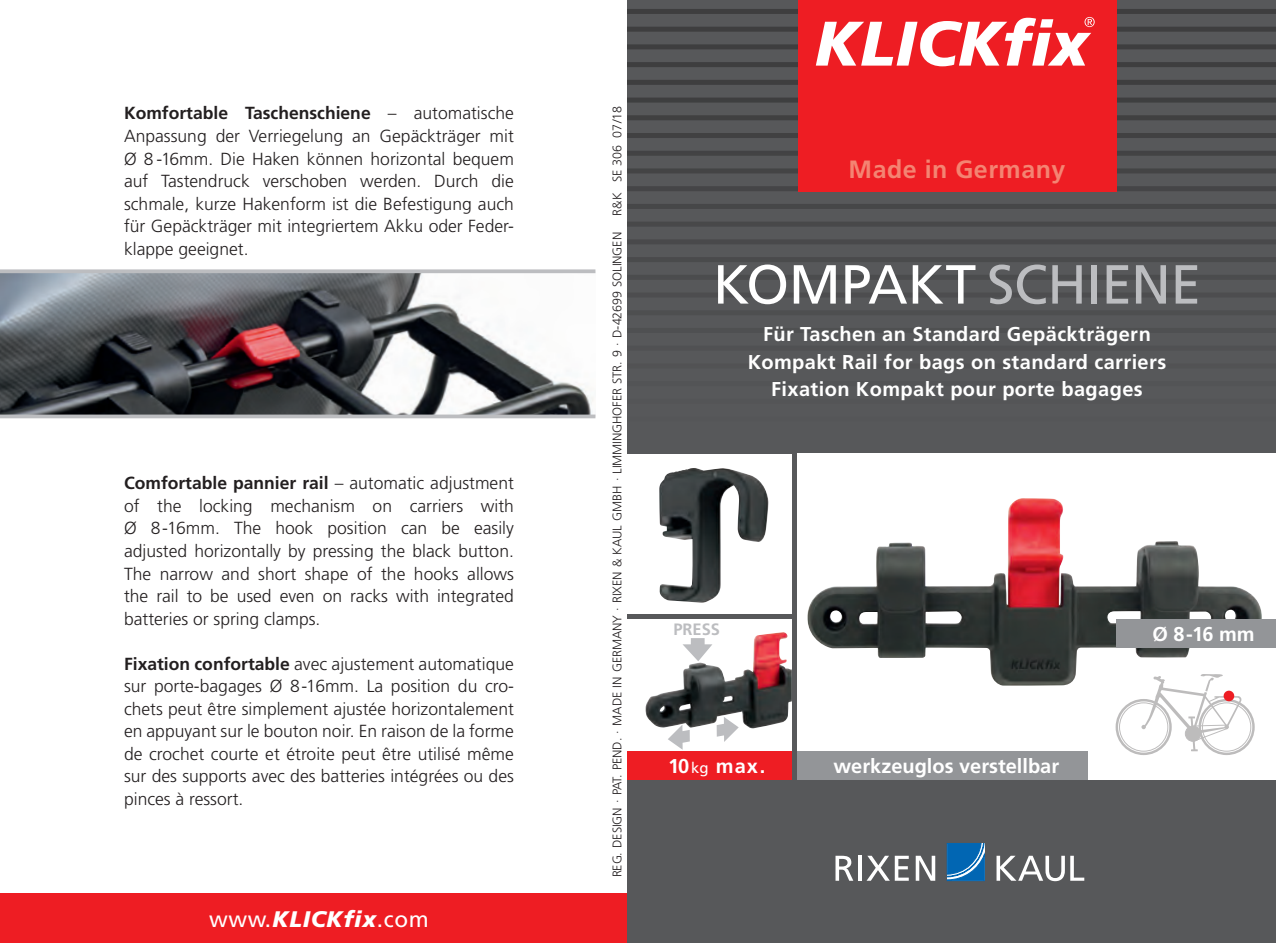
<style>
.page{position:relative;width:1276px;height:943px;background:#fff}
.page>*{position:absolute;margin:0;border:0;box-sizing:border-box;transform-origin:0 0}
.t1{font:55px "Frutiger";letter-spacing:-.01em;color:#fff}
.t2{font:700 25px "Frutiger";letter-spacing:.02em;color:#f48472}
.t3{font:22.5px "Frutiger";letter-spacing:.03em;color:#fff}
.t4{font:700 20px/27.5px "Frutiger";letter-spacing:.02em;color:#fff;text-align:center}
.t5{font:700 20px "Frutiger";color:#fff}
.t6{font:300 17.5px/22.5px "Frutiger";color:#231f20;text-align:justify}
.t7{font:700 16.5px "Frutiger";color:#bcbdc0}
.t8{font:300 12.5px "Frutiger";letter-spacing:-.01em;color:#231f20}
.s1{font-weight:700}
.s2{font-weight:900;font-style:italic}
.s3{color:#bcbdc0}
.s4{font-weight:400;font-size:15px}
</style>
<div class="page">
<div style="left:0;top:893px;width:638px;height:50px;background:#ee1d23"></div>
<svg style="left:0;top:269px;width:596px;height:149px"></svg>
<div style="left:627px;top:0;width:649px;height:943px;background:#57585a"></div>
<hr style="left:627px;top:434px;width:649px;height:1px;background:#3e3e3f">
<div style="left:627px;top:381px;width:649px;height:5px;background:#535456"></div>
<div style="left:627px;top:363px;width:649px;height:5px;background:#525254"></div>
<div style="left:627px;top:346px;width:649px;height:5px;background:#515153"></div>
<div style="left:627px;top:328px;width:649px;height:5px;background:#4f5052"></div>
<div style="left:627px;top:310px;width:649px;height:5px;background:#4e4f50"></div>
<div style="left:627px;top:292px;width:649px;height:5px;background:#4d4d4f"></div>
<div style="left:627px;top:275px;width:649px;height:5px;background:#4b4c4e"></div>
<div style="left:627px;top:257px;width:649px;height:5px;background:#4a4b4c"></div>
<div style="left:627px;top:239px;width:649px;height:5px;background:#49494b"></div>
<div style="left:627px;top:222px;width:649px;height:5px;background:#484849"></div>
<div style="left:627px;top:204px;width:649px;height:5px;background:#464748"></div>
<div style="left:627px;top:186px;width:649px;height:5px;background:#454547"></div>
<div style="left:627px;top:168px;width:649px;height:5px;background:#3e3e3f"></div>
<div style="left:627px;top:151px;width:649px;height:5px;background:#3e3e3f"></div>
<div style="left:627px;top:133px;width:649px;height:5px;background:#3e3e3f"></div>
<div style="left:627px;top:115px;width:649px;height:5px;background:#3e3e3f"></div>
<div style="left:627px;top:98px;width:649px;height:5px;background:#3e3e3f"></div>
<div style="left:627px;top:80px;width:649px;height:5px;background:#3e3e3f"></div>
<div style="left:627px;top:62px;width:649px;height:5px;background:#3e3e3f"></div>
<div style="left:627px;top:44px;width:649px;height:5px;background:#3e3e3f"></div>
<div style="left:627px;top:27px;width:649px;height:5px;background:#3e3e3f"></div>
<div style="left:627px;top:9px;width:649px;height:5px;background:#3e3e3f"></div>
<div style="left:797px;top:0;width:319px;height:191px;background:#ee1d23"></div>
<svg style="left:816px;top:17px;width:278px;height:49px"></svg>
<div style="left:627px;top:619px;width:165px;height:161px;background:#fff"></div>
<img style="left:645px;top:632px;width:147px;height:96px">
<div style="left:627px;top:454px;width:165px;height:159px;background:#fff"></div>
<div style="left:797px;top:454px;width:479px;height:326px;background:#fff"></div>
<div style="left:627px;top:751px;width:165px;height:29px;background:#ee1d23"></div>
<svg style="left:835px;top:855px;width:18px;height:25px"></svg>
<hr style="left:858px;top:855px;width:4px;height:25px;background:#fff">
<svg style="left:867px;top:855px;width:41px;height:25px"></svg>
<svg style="left:915px;top:855px;width:20px;height:25px"></svg>
<svg style="left:996px;top:855px;width:88px;height:26px"></svg>
<svg style="left:947px;top:843px;width:37px;height:38px"></svg>
<img style="left:659px;top:468px;width:109px;height:134px">
<div style="left:797px;top:751px;width:291px;height:29px;background:#939598"></div>
<svg style="left:682px;top:638px;width:30px;height:23px"></svg>
<svg style="left:665px;top:724px;width:28px;height:26px"></svg>
<svg style="left:713px;top:716px;width:28px;height:26px"></svg>
<div style="left:1115px;top:699px;width:56px;height:56px;border:2px solid #231f20;border-radius:50%"></div>
<div style="left:1198px;top:699px;width:56px;height:56px;border:2px solid #231f20;border-radius:50%"></div>
<svg style="left:1141px;top:685px;width:101px;height:66px"></svg>
<div style="left:1223px;top:690px;width:11px;height:11px;background:#ee1d23;border-radius:50%"></div>
<img style="left:807px;top:498px;width:454px;height:187px">
<div style="left:1116px;top:619px;width:160px;height:28px;background:#939598"></div>
<p class="t6" style="left:124px;top:102px;width:391px"><span class="s1">Komfortable Taschenschiene</span> – automatische Anpassung der Verriegelung an Gepäckträger mit Ø 8 -16mm. Die Haken können horizontal bequem auf Tastendruck verschoben werden. Durch die schmale, kurze Hakenform ist die Befestigung auch für Gepäckträger mit integriertem Akku oder Feder&shy;klappe geeignet.</p>
<p class="t6" style="left:124px;top:472px;width:391px"><span class="s1">Comfortable pannier rail</span> – automatic adjustment of the locking mechanism on carriers with Ø 8-16mm. The hook position can be easily adjusted horizontally by pressing the black button.<br>The narrow and short shape of the hooks allows the rail to be used even on racks with integrated batteries or spring clamps.</p>
<p class="t6" style="left:124px;top:652px;width:391px"><span class="s1">Fixation confortable</span> avec ajustement automatique sur porte-bagages Ø 8-16mm. La position du cro&shy;chets peut être simplement ajustée horizontalement en appuyant sur le bouton noir. En raison de la forme de crochet courte et étroite peut être utilisé même sur des supports avec des batteries intégrées ou des pinces à ressort.</p>
<p class="t3" style="left:209px;top:905px;width:221px">WWW.<span class="s2">KLICKfix</span>.COM</p>
<p class="t8" style="left:610px;top:215px;width:111px;rotate:-90deg">R&amp;K SE 306 07/18</p>
<p class="t8" style="left:610px;top:877px;width:644px;rotate:-90deg">REG. DESIGN · PAT. PEND. · Made in Germany · RIXEN &amp; KAUL Gm bH · Limminghofer Str. 9 · D-42699 Solingen</p>
<h2 class="t2" style="left:848px;top:155px;width:218px">Made in Germany</h2>
<h1 class="t1" style="left:713px;top:252px;width:490px">KOMPAKT <span class="s3">SCHIENE</span></h1>
<p class="t4" style="left:748px;top:320px;width:420px">Für Taschen an Standard Gepäckträgern<br>Kompakt Rail for bags on standard carriers<br>Fixation Kompakt pour porte bagages</p>
<p class="t7" style="left:673px;top:619px;width:48px">PRESS</p>
<p class="t4" style="left:1152px;top:620px;width:104px">Ø 8-16 mm</p>
<p class="t4" style="left:668px;top:752px;width:99px">10<span class="s4">KG</span> max.</p>
<p class="t5" style="left:833px;top:754px;width:227px">werkzeuglos verstellbar</p>
</div>
